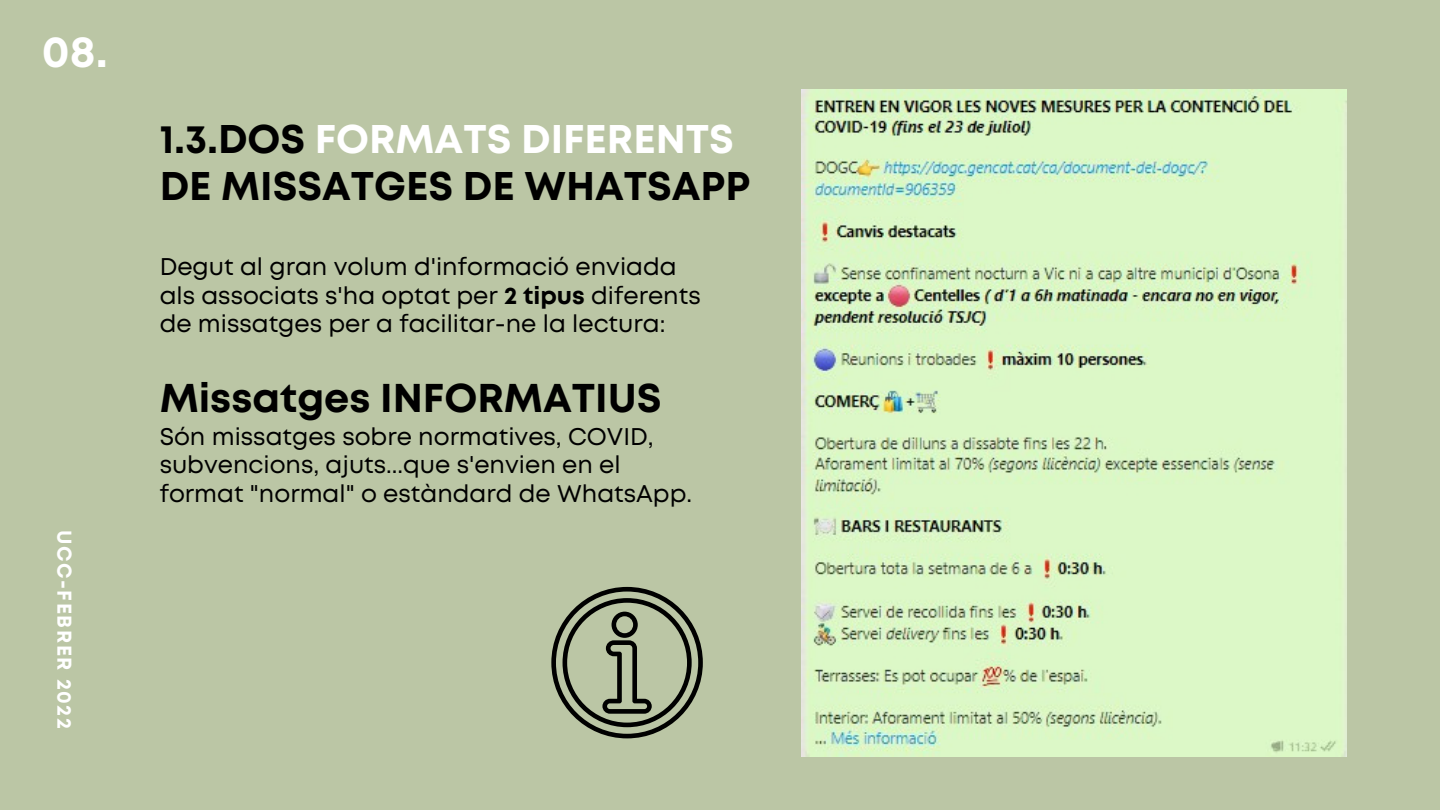
<style>
.page{position:relative;width:1440px;height:810px;background:#bbc6a5}
.page>*{position:absolute;margin:0;border:0;box-sizing:border-box;transform-origin:0 0}
.t1{font:700 44px "Mont";color:#fff}
.t2{font:700 40.1px "Mont";color:#000}
.t3{font:700 40px/47.2px "Mont";color:#000}
.t4{font:24.1px/28.5px "Mont";color:#000}
.t5{font:700 20px "Mont";letter-spacing:.08em;color:#fff}
.s1{color:#fff}
.s2{font-weight:700}
</style>
<div class="page">
<img style="left:802px;top:89px;width:545px;height:668px">
<svg style="left:551px;top:587px;width:152px;height:151px"></svg>
<h1 class="t1" style="left:42px;top:35px;width:67px">08.</h1>
<p class="t5" style="left:72px;top:530px;width:201px;rotate:90deg">UCC-FEBRER 2022</p>
<h3 class="t3" style="left:160px;top:118px;width:592px">1.3.DOS <span class="s1">FORMATS DIFERENTS<br></span>DE MISSATGES DE WHATSAPP</h3>
<p class="t4" style="left:160px;top:254px;width:543px">Degut al gran volum d'informació enviada als associats s'ha optat per <span class="s2">2 tipus</span> diferents de missatges per a facilitar-ne la lectura:</p>
<h2 class="t2" style="left:160px;top:383px;width:504px">Missatges INFORMATIUS</h2>
<p class="t4" style="left:160px;top:424px;width:534px">Són missatges sobre normatives, COVID, subvencions, ajuts...que s'envien en el format "normal" o estàndard de WhatsApp.</p>
</div>
